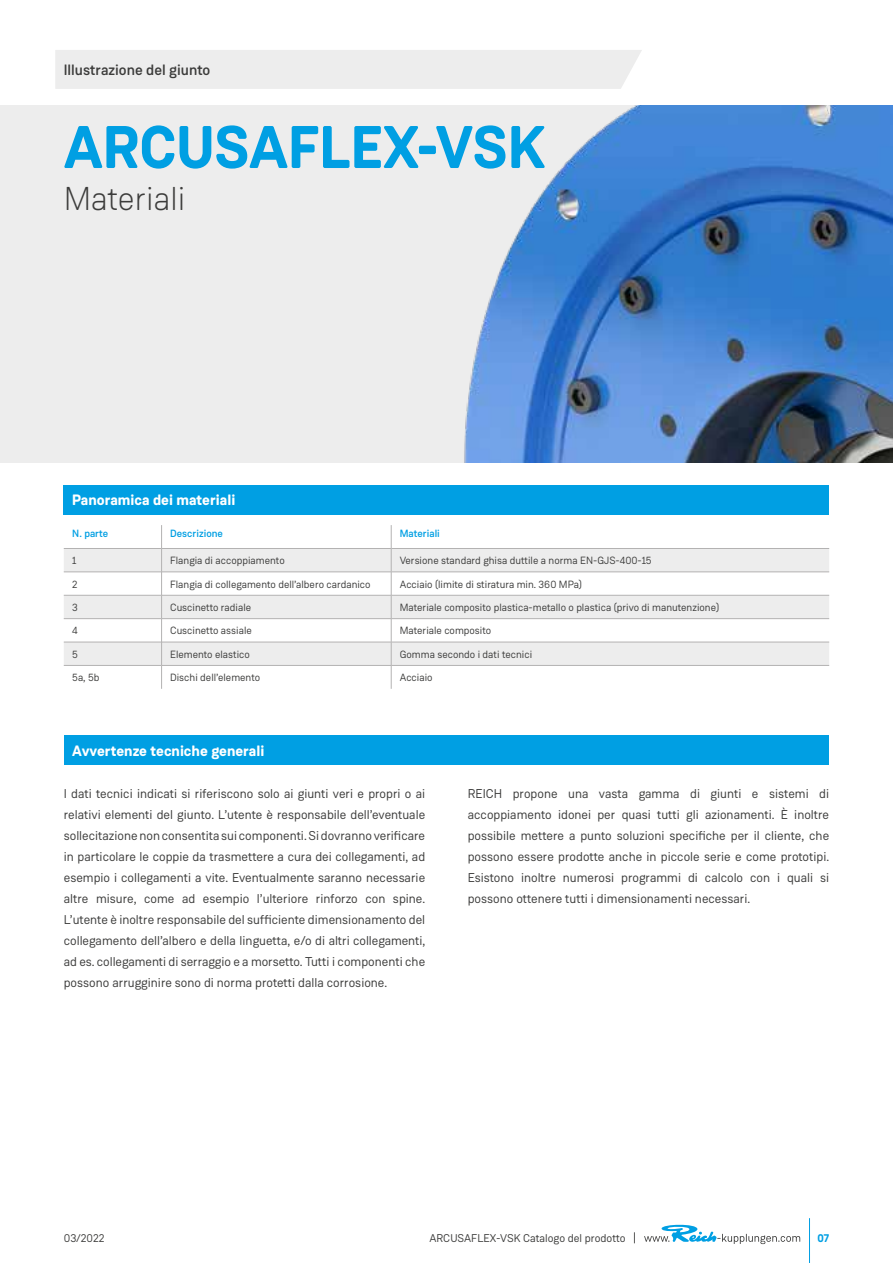
<style>
.page{position:relative;width:893px;height:1263px;background:#fff}
.page>*{position:absolute;margin:0;border:0;box-sizing:border-box;transform-origin:0 0}
.t1{font:700 60px "Weissenhof Grotesk";color:#009fe3}
.t2{font:300 33px "Weissenhof Grotesk";color:#3c3c3b}
.t3{font:700 15px "Weissenhof Grotesk";color:#fff}
.t4{font:500 15px "Weissenhof Grotesk";color:#3c3c3b}
.t5{font:12.75px/21px "Weissenhof Grotesk";color:#3c3c3b;text-align:justify}
.t6{font:11.25px "Weissenhof Grotesk";color:#3c3c3b}
.t7{font:700 11.25px "Weissenhof Grotesk";color:#009fe3}
.t8{font:10.5px "Weissenhof Grotesk";color:#3c3c3b}
.t9{font:500 10.5px "Weissenhof Grotesk";color:#009fe3}
</style>
<div class="page">
<hr style="left:809px;top:1218px;width:1px;height:45px;background:#009fe3">
<svg style="left:644px;top:1224px;width:156px;height:20px"></svg>
<div style="left:0;top:105px;width:893px;height:357px;background:#ededed"></div>
<img style="left:464px;top:105px;width:429px;height:357px">
<div style="left:64px;top:485px;width:765px;height:29px;background:#009fe3"></div>
<div style="left:64px;top:735px;width:764px;height:30px;background:#009fe3"></div>
<div style="left:55px;top:50px;width:587px;height:39px;background:#ededed"></div>
<svg style="left:64px;top:549px;width:765px;height:116px;fill:#ededed"></svg>
<hr style="left:64px;top:548px;width:98px;height:1px;background:#b3b2b2">
<hr style="left:162px;top:548px;width:229px;height:1px;background:#b3b2b2">
<hr style="left:391px;top:548px;width:438px;height:1px;background:#b3b2b2">
<hr style="left:64px;top:572px;width:97px;height:1px;background:#b3b2b2">
<hr style="left:162px;top:572px;width:229px;height:1px;background:#b3b2b2">
<hr style="left:391px;top:572px;width:438px;height:1px;background:#b3b2b2">
<hr style="left:64px;top:595px;width:97px;height:1px;background:#b3b2b2">
<hr style="left:162px;top:595px;width:229px;height:1px;background:#b3b2b2">
<hr style="left:391px;top:595px;width:438px;height:1px;background:#b3b2b2">
<hr style="left:64px;top:618px;width:97px;height:1px;background:#b3b2b2">
<hr style="left:162px;top:618px;width:229px;height:1px;background:#b3b2b2">
<hr style="left:391px;top:618px;width:438px;height:1px;background:#b3b2b2">
<hr style="left:64px;top:642px;width:97px;height:1px;background:#b3b2b2">
<hr style="left:162px;top:642px;width:229px;height:1px;background:#b3b2b2">
<hr style="left:391px;top:642px;width:438px;height:1px;background:#b3b2b2">
<hr style="left:64px;top:665px;width:97px;height:1px;background:#b3b2b2">
<hr style="left:162px;top:665px;width:229px;height:1px;background:#b3b2b2">
<hr style="left:391px;top:665px;width:438px;height:1px;background:#b3b2b2">
<svg style="left:161px;top:525px;width:1px;height:164px"></svg>
<svg style="left:391px;top:525px;width:1px;height:164px"></svg>
<p class="t4" style="left:64px;top:61px;width:148px">Illustrazione del giunto</p>
<h1 class="t1" style="left:64px;top:109px;width:484px">ARCUSAFLEX-VSK</h1>
<h2 class="t2" style="left:64px;top:179px;width:123px">Materiali</h2>
<p class="t3" style="left:72px;top:491px;width:165px">Panoramica dei materiali</p>
<p class="t9" style="left:72px;top:527px;width:38px">N. parte</p>
<p class="t9" style="left:170px;top:527px;width:54px">Descrizione</p>
<p class="t9" style="left:400px;top:527px;width:42px">Materiali</p>
<p class="t8" style="left:72px;top:554px;width:6px">1</p>
<p class="t8" style="left:170px;top:554px;width:116px">Flangia di accoppiamento</p>
<p class="t8" style="left:400px;top:554px;width:253px">Versione standard ghisa duttile a norma EN-GJS-400-15</p>
<p class="t8" style="left:72px;top:577px;width:7px">2</p>
<p class="t8" style="left:170px;top:577px;width:202px">Flangia di collegamento dell’albero cardanico</p>
<p class="t8" style="left:400px;top:577px;width:184px">Acciaio (limite di stiratura min. 360 MPa)</p>
<p class="t8" style="left:72px;top:601px;width:7px">3</p>
<p class="t8" style="left:170px;top:601px;width:83px">Cuscinetto radiale</p>
<p class="t8" style="left:400px;top:601px;width:321px">Materiale composito plastica-metallo o plastica (privo di manutenzione)</p>
<p class="t8" style="left:72px;top:624px;width:7px">4</p>
<p class="t8" style="left:170px;top:624px;width:83px">Cuscinetto assiale</p>
<p class="t8" style="left:400px;top:624px;width:93px">Materiale composito</p>
<p class="t8" style="left:72px;top:648px;width:7px">5</p>
<p class="t8" style="left:170px;top:648px;width:81px">Elemento elastico</p>
<p class="t8" style="left:400px;top:648px;width:134px">Gomma secondo i dati tecnici</p>
<p class="t8" style="left:72px;top:671px;width:29px">5a, 5b</p>
<p class="t8" style="left:170px;top:671px;width:92px">Dischi dell’elemento</p>
<p class="t8" style="left:400px;top:671px;width:34px">Acciaio</p>
<p class="t3" style="left:72px;top:741px;width:194px">Avvertenze tecniche generali</p>
<p class="t5" style="left:64px;top:783px;width:363px">I dati tecnici indicati si riferiscono solo ai giunti veri e propri o ai relativi elementi del giunto. L’utente è responsabile dell’eventuale sollecitazione non consentita sui componenti. Si dovranno verificare in particolare le coppie da trasmettere a cura dei collegamenti, ad esempio i collegamenti a vite. Eventualmente saranno necessarie altre misure, come ad esempio l’ulteriore rinforzo con spine.<br>L’utente è inoltre responsabile del sufficiente dimensionamento del collegamento dell’albero e della linguetta, e/o di altri collegamenti, ad es. collegamenti di serraggio e a morsetto. Tutti i componenti che possono arrugginire sono di norma protetti dalla corrosione.</p>
<p class="t5" style="left:468px;top:783px;width:363px">REICH propone una vasta gamma di giunti e sistemi di accoppiamento idonei per quasi tutti gli azionamenti. È inoltre possibile mettere a punto soluzioni specifiche per il cliente, che possono essere prodotte anche in piccole serie e come prototipi.<br>Esistono inoltre numerosi programmi di calcolo con i quali si possono ottenere tutti i dimensionamenti necessari.</p>
<p class="t6" style="left:64px;top:1231px;width:42px">03/2022</p>
<p class="t6" style="left:429px;top:1231px;width:198px">ARCUSAFLEX-VSK Catalogo del prodotto</p>
<p class="t7" style="left:817px;top:1231px;width:13px">07</p>
</div>
